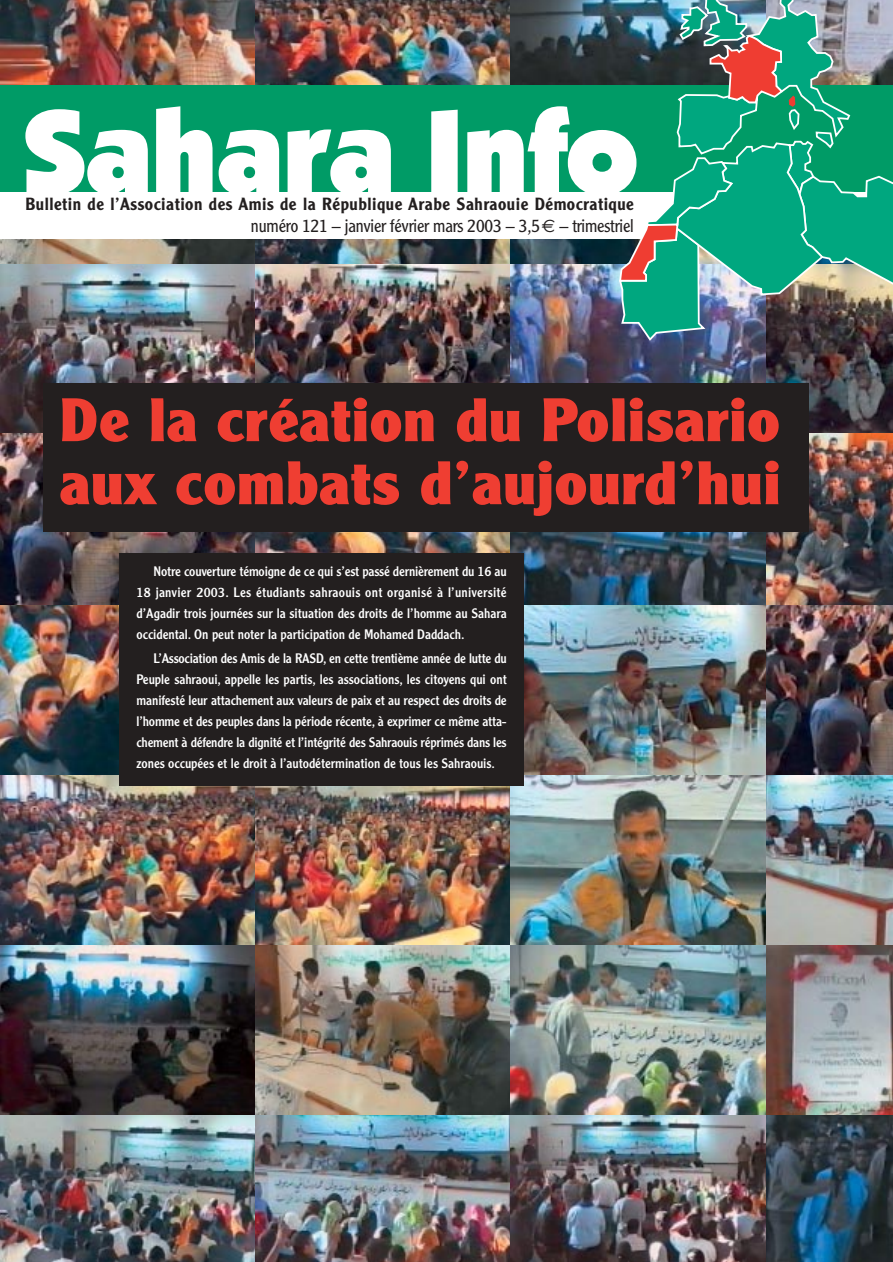
<style>
.page{position:relative;width:893px;height:1262px;background:#fff}
.page>*{position:absolute;margin:0;border:0;box-sizing:border-box;transform-origin:0 0}
.t1{font:900 120px "Kabel IT Cby BT";letter-spacing:-.02em;color:#fff}
.t2{font:900 60px/63px "Clearface Gothic LH";letter-spacing:.02em;color:#ef3e32}
.t3{font:300 18px "Clearface Gothic LH";letter-spacing:-.01em;color:#231f1f}
.t4{font:500 17.25px "Clearface Gothic LH";letter-spacing:.03em;color:#231f1f}
.t5{font:13.5px/21px "Clearface Gothic LH";color:#fff;text-align:justify}
.s1{font-family:"Euro Sans";font-weight:400}
</style>
<div class="page">
<img style="left:0;top:264px;width:256px;height:170px">
<img style="left:256px;top:264px;width:255px;height:119px">
<img style="left:511px;top:264px;width:255px;height:119px">
<svg style="left:766px;top:342px;width:126px;height:92px;background:#403a40"></svg>
<img style="left:0;top:0;width:256px;height:85px">
<img style="left:256px;top:0;width:255px;height:85px">
<svg style="left:511px;top:0;width:106px;height:85px;background:#38454b"></svg>
<svg style="left:0;top:239px;width:256px;height:25px;background:#8a8070"></svg>
<img style="left:256px;top:239px;width:255px;height:25px">
<svg style="left:511px;top:239px;width:106px;height:25px;background:#23404c"></svg>
<div style="left:0;top:85px;width:892px;height:106px;background:#009b66"></div>
<img style="left:617px;top:0;width:275px;height:342px">
<img style="left:0;top:1114px;width:256px;height:147px">
<img style="left:256px;top:1114px;width:255px;height:147px">
<img style="left:511px;top:1114px;width:255px;height:147px">
<svg style="left:766px;top:1114px;width:126px;height:147px;background:#2b4454"></svg>
<img style="left:0;top:944px;width:256px;height:170px">
<img style="left:256px;top:944px;width:255px;height:170px">
<img style="left:511px;top:944px;width:255px;height:170px">
<img style="left:766px;top:944px;width:126px;height:170px">
<img style="left:0;top:774px;width:256px;height:170px">
<img style="left:256px;top:786px;width:255px;height:158px">
<img style="left:511px;top:774px;width:255px;height:170px">
<img style="left:766px;top:774px;width:126px;height:170px">
<img style="left:0;top:604px;width:119px;height:170px">
<img style="left:523px;top:604px;width:243px;height:170px">
<img style="left:766px;top:604px;width:126px;height:170px">
<img style="left:0;top:434px;width:256px;height:170px">
<img style="left:256px;top:531px;width:255px;height:22px">
<img style="left:511px;top:531px;width:255px;height:73px">
<img style="left:766px;top:434px;width:126px;height:170px">
<div style="left:43px;top:383px;width:765px;height:148px;background:#231f1f"></div>
<div style="left:119px;top:553px;width:404px;height:233px;background:#231f1f"></div>
<h1 class="t1" style="left:22px;top:108px;width:618px">Sahara Info</h1>
<p class="t4" style="left:26px;top:198px;width:610px">Bulletin de l’Association des Amis de la République Arabe Sahraouie Démocratique</p>
<h3 class="t3" style="left:251px;top:219px;width:384px">numéro 121 – janvier février mars 2003 – 3,5<span class="s1">€</span> – trimestriel</h3>
<h2 class="t2" style="left:60px;top:394px;width:721px">De la création du Polisario aux combats d’aujourd’hui</h2>
<p class="t5" style="left:136px;top:562px;width:371px;text-indent:17px">Notre couverture témoigne de ce qui s’est passé dernièrement du 16 au 18 janvier 2003. Les étudiants sahraouis ont organisé à l’université d’Agadir trois journées sur la situation des droits de l’homme au Sahara occidental. On peut noter la participation de Mohamed Daddach.</p>
<p class="t5" style="left:136px;top:649px;width:371px;text-indent:17px">L’Association des Amis de la RASD, en cette trentième année de lutte du Peuple sahraoui, appelle les partis, les associations, les citoyens qui ont manifesté leur attachement aux valeurs de paix et au respect des droits de l’homme et des peuples dans la période récente, à exprimer ce même atta&shy;chement à défendre la dignité et l’intégrité des Sahraouis réprimés dans les zones occupées et le droit à l’autodétermination de tous les Sahraouis.</p>
</div>
